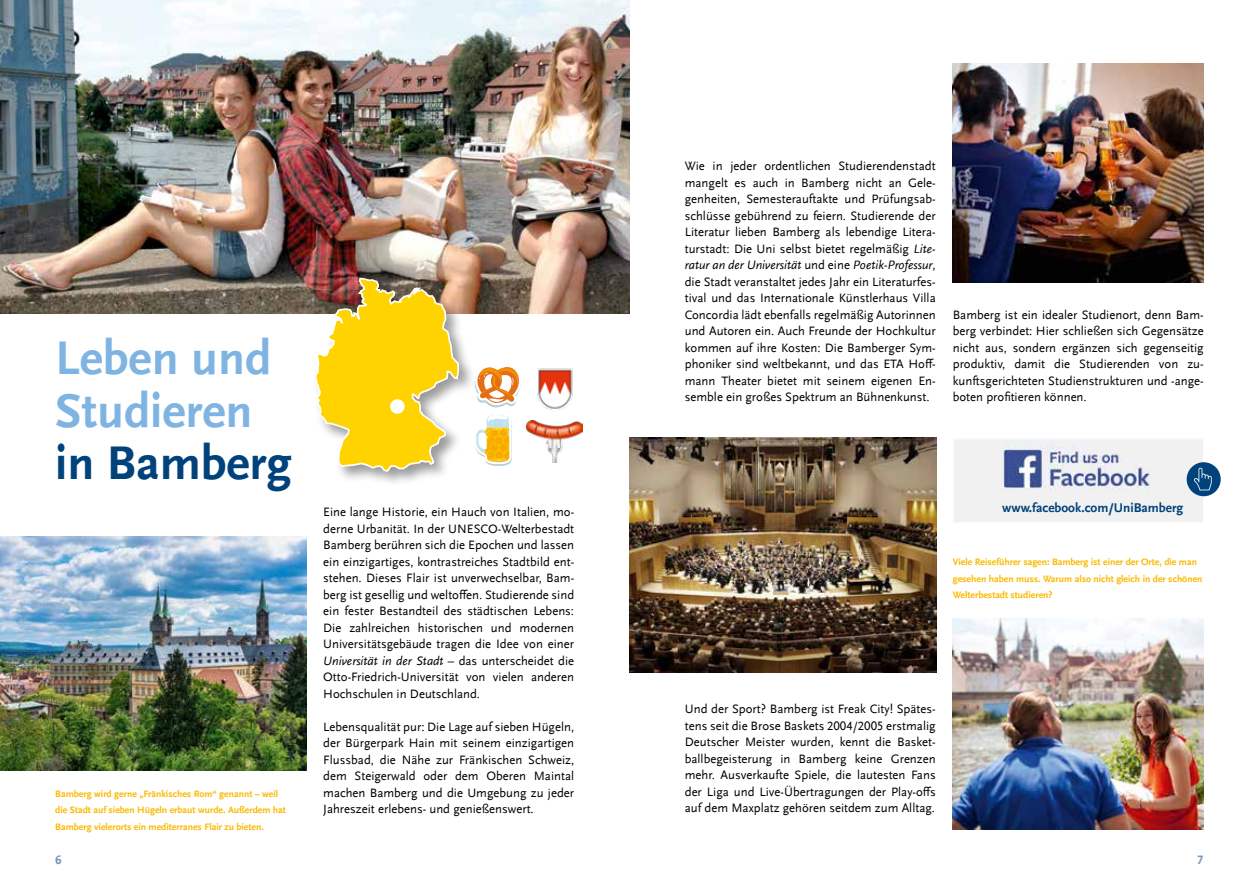
<style>
.page{position:relative;width:1259px;height:893px;background:#fff}
.page>*{position:absolute;margin:0;border:0;box-sizing:border-box;transform-origin:0 0}
.t1{font:700 49.5px/52.5px "UB Scala Sans";color:#7fb4e2}
.t2{font:700 49.5px "UB Scala Sans";color:#00427b}
.t3{font:700 13.35px "UB Scala Sans";color:#00427b}
.t4{font:12.75px/16.5px "UB Scala Sans";color:#000;text-align:justify}
.t5{font:700 12.75px "UB Scala Sans";color:#7696b8}
.t6{font:700 9.75px/16.5px "UB Scala Sans";color:#fbb900}
.s1{font-style:italic}
</style>
<div class="page">
<img style="left:954px;top:440px;width:247px;height:81px">
<div style="left:952px;top:438px;width:251px;height:85px;border:1px solid #fff"></div>
<img style="left:0;top:0;width:629px;height:314px">
<img style="left:629px;top:438px;width:307px;height:235px">
<img style="left:952px;top:64px;width:251px;height:218px">
<img style="left:952px;top:619px;width:251px;height:210px">
<div style="left:312px;top:275px;width:163px;height:213px;background:#000;opacity:.4"></div>
<svg style="left:314px;top:277px;width:146px;height:196px"></svg>
<div style="left:390px;top:399px;width:14px;height:15px;background:#fff;border-radius:50%"></div>
<img style="left:0;top:537px;width:306px;height:233px">
<img style="left:537px;top:368px;width:36px;height:42px">
<svg style="left:471px;top:361px;width:50px;height:105px"></svg>
<div style="left:1186px;top:462px;width:34px;height:34px;background:#00427b;border-radius:50%"></div>
<svg style="left:1194px;top:468px;width:17px;height:22px"></svg>
<img style="left:526px;top:421px;width:56px;height:42px">
<h1 class="t1" style="left:55px;top:332px;width:218px">Leben und<br>Studieren</h1>
<h1 class="t2" style="left:55px;top:434px;width:238px">in Bamberg</h1>
<p class="t6" style="left:55px;top:785px;width:232px">Bamberg wird gerne „Fränkisches Rom“ genannt – weil die Stadt auf sieben Hügeln erbaut wurde. Außerdem hat<br>Bamberg vielerorts ein mediterranes Flair zu bieten.</p>
<p class="t4" style="left:323px;top:504px;width:252px">Eine lange Historie, ein Hauch von Italien, mo&shy;derne Urbanität. In der UNESCO-Welterbestadt Bamberg berühren sich die Epochen und lassen ein einzigartiges, kontrastreiches Stadtbild ent&shy;stehen. Dieses Flair ist unverwechselbar, Bam&shy;berg ist gesellig und weltoffen. Studierende sind ein fester Bestandteil des städtischen Lebens:<br>Die zahlreichen historischen und modernen Universitätsgebäude tragen die Idee von einer <span class="s1">Universität in der Stadt</span> – das unterscheidet die Otto-Friedrich-Universität von vielen anderen Hochschulen in Deutschland.</p>
<p class="t4" style="left:323px;top:718px;width:252px">Lebensqualität pur: Die Lage auf sieben Hügeln, der Bürgerpark Hain mit seinem einzigartigen Flussbad, die Nähe zur Fränkischen Schweiz, dem Steigerwald oder dem Oberen Maintal machen Bamberg und die Umgebung zu jeder Jahreszeit erlebens- und genießenswert.</p>
<p class="t4" style="left:685px;top:158px;width:252px">Wie in jeder ordentlichen Studierendenstadt mangelt es auch in Bamberg nicht an Gele&shy;genheiten, Semesterauftakte und Prüfungsab&shy;schlüsse gebührend zu feiern. Studierende der Literatur lieben Bamberg als lebendige Litera&shy;turstadt: Die Uni selbst bietet regelmäßig <span class="s1">Lite&shy;ratur an der Universität</span> und eine <span class="s1">Poetik-Professur</span>, die Stadt veranstaltet jedes Jahr ein Literaturfes&shy;tival und das Internationale Künstlerhaus Villa Concordia lädt ebenfalls regelmäßig Autorinnen und Autoren ein. Auch Freunde der Hochkultur kommen auf ihre Kosten: Die Bamberger Sym&shy;phoniker sind weltbekannt, und das ETA Hoff&shy;mann Theater bietet mit seinem eigenen En&shy;semble ein großes Spektrum an Bühnenkunst.</p>
<p class="t4" style="left:952px;top:306px;width:252px">Bamberg ist ein idealer Studienort, denn Bam&shy;berg verbindet: Hier schließen sich Gegensätze nicht aus, sondern ergänzen sich gegenseitig produktiv, damit die Studierenden von zu&shy;kunftsgerichteten Studienstrukturen und -ange&shy;boten profitieren können.</p>
<p class="t3" style="left:1002px;top:500px;width:183px">www.facebook.com/UniBamberg</p>
<p class="t6" style="left:952px;top:554px;width:251px">Viele Reiseführer sagen: Bamberg ist einer der Orte, die man gesehen haben muss. Warum also nicht gleich in der schönen<br>Welterbestadt studieren?</p>
<p class="t4" style="left:685px;top:701px;width:252px">Und der Sport? Bamberg ist Freak City! Spätes&shy;tens seit die Brose Baskets 2004/2005 erstmalig Deutscher Meister wurden, kennt die Basket&shy;ballbegeisterung in Bamberg keine Grenzen mehr. Ausverkaufte Spiele, die lautesten Fans der Liga und Live-Übertragungen der Play-offs auf dem Maxplatz gehören seitdem zum Alltag.</p>
<p class="t5" style="left:55px;top:852px;width:8px">6</p>
<p class="t5" style="left:1197px;top:852px;width:8px">7</p>
</div>
